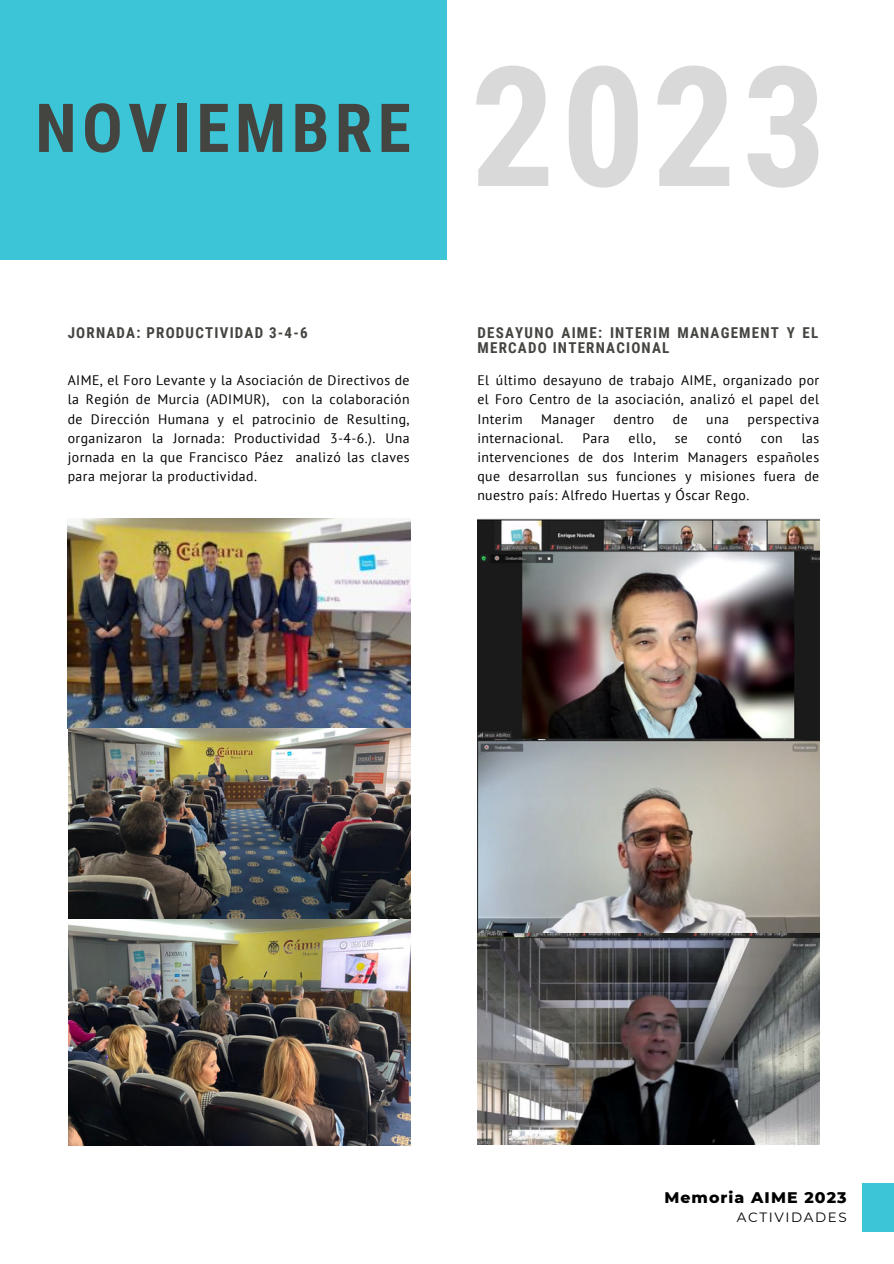
<style>
.page{position:relative;width:894px;height:1264px;background:#fff}
.page>*{position:absolute;margin:0;border:0;box-sizing:border-box;transform-origin:0 0}
.t1{font:700 166.95px "Roboto Condensed";color:#d9d9d9}
.t2{font:700 67.5px "Roboto Condensed";letter-spacing:.08em;color:#444440}
.t3{font:800 15.75px "Montserrat";letter-spacing:.07em;color:#000}
.t4{font:700 15px/14.7px "Roboto Condensed";letter-spacing:.08em;color:#444440}
.t5{font:13.8px/19.2px "PT Sans";letter-spacing:.03em;color:#000;text-align:justify}
.t6{font:13.5px "Montserrat";letter-spacing:.12em;color:#000}
</style>
<div class="page">
<div style="left:0;top:0;width:446px;height:259px;background:#3bc5d7"></div>
<div style="left:861px;top:1183px;width:32px;height:48px;background:#3bc5d7"></div>
<img style="left:68px;top:518px;width:342px;height:626px">
<img style="left:477px;top:518px;width:342px;height:626px">
<h2 class="t2" style="left:35px;top:89px;width:377px">NOVIEMBRE</h2>
<h1 class="t1" style="left:470px;top:31px;width:357px">2023</h1>
<p class="t4" style="left:68px;top:326px;width:241px">JORNADA: PRODUCTIVIDAD 3-4-6</p>
<p class="t4" style="left:477px;top:326px;width:342px">DESAYUNO AIME: INTERIM MANAGEMENT Y EL<br>MERCADO INTERNACIONAL</p>
<p class="t5" style="left:477px;top:370px;width:343px">El último desayuno de trabajo AIME, organizado por el Foro Centro de la asociación, analizó el papel del Interim</p>
<p class="t5" style="left:68px;top:370px;width:343px">AIME, el Foro Levante y la Asociación de Directivos de la Región de Murcia (ADIMUR), con la colaboración de Dirección Humana y el patrocinio de Resulting, organizaron la Jornada: Productividad 3-4-6.). Una jornada en la que Francisco Páez analizó las claves para mejorar la productividad.</p>
<p class="t5" style="left:541px;top:409px;width:55px">Manager</p>
<p class="t5" style="left:613px;top:409px;width:42px">dentro</p>
<p class="t5" style="left:672px;top:409px;width:16px">de</p>
<p class="t5" style="left:706px;top:409px;width:24px">una</p>
<p class="t5" style="left:747px;top:409px;width:73px">perspectiva</p>
<p class="t5" style="left:477px;top:428px;width:87px">internacional.</p>
<p class="t5" style="left:582px;top:428px;width:29px">Para</p>
<p class="t5" style="left:628px;top:428px;width:29px">ello,</p>
<p class="t5" style="left:674px;top:428px;width:15px">se</p>
<p class="t5" style="left:706px;top:428px;width:36px">contó</p>
<p class="t5" style="left:760px;top:428px;width:23px">con</p>
<p class="t5" style="left:477px;top:428px;width:343px;text-indent:324px">las intervenciones de dos Interim Managers españoles que desarrollan sus funciones y misiones fuera de nuestro país: Alfredo Huertas y Óscar Rego.</p>
<p class="t3" style="left:664px;top:1187px;width:184px">Memoria AIME 2023</p>
<p class="t6" style="left:736px;top:1208px;width:111px">ACTIVIDADES</p>
</div>
